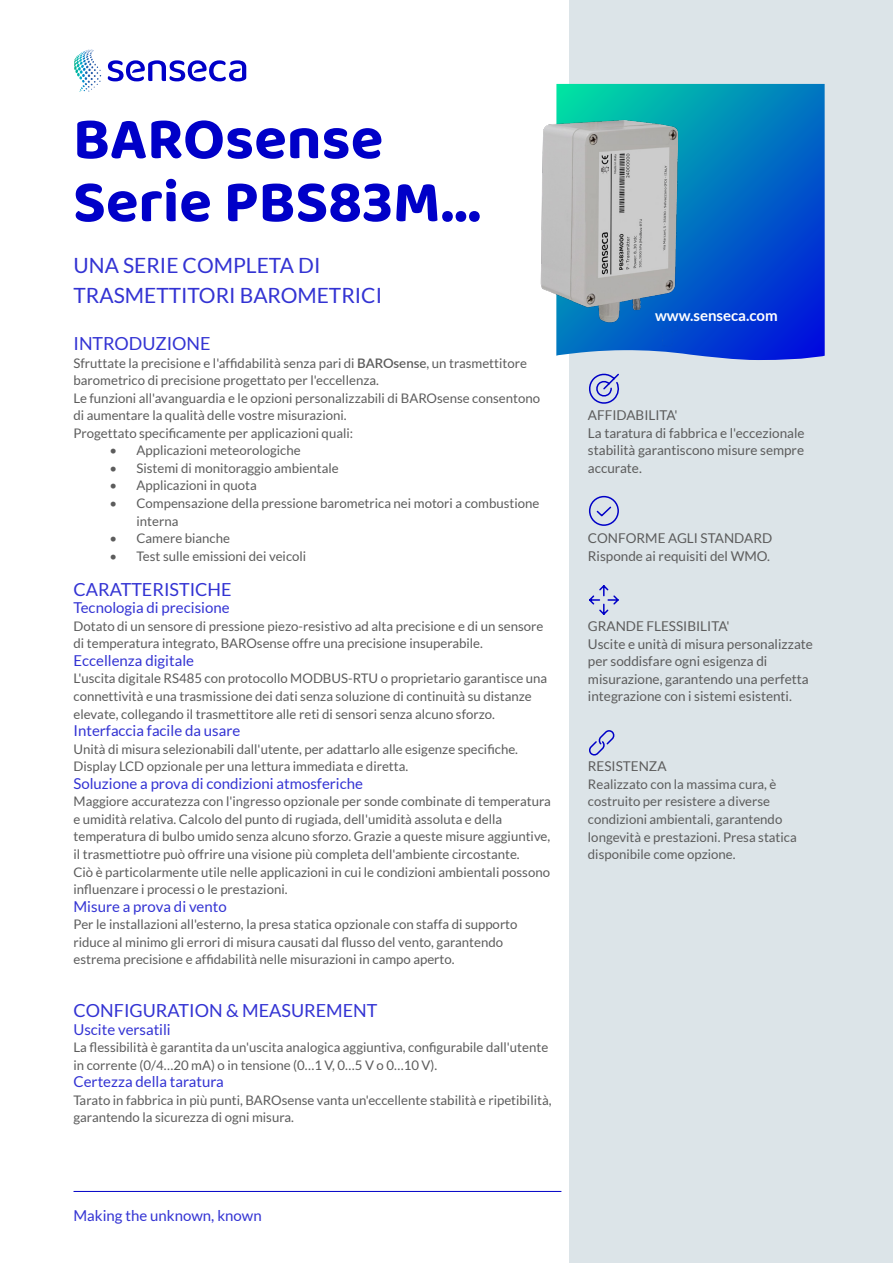
<style>
.page{position:relative;width:893px;height:1263px;background:#fff}
.page>*{position:absolute;margin:0;border:0;box-sizing:border-box;transform-origin:0 0}
.t1{font:700 60px/63px "Baloo 2";color:#0000c8}
.t2{font:21px/30px "Lato";color:#3333d3}
.t3{font:18px "Lato";color:#3333d3}
.t4{font:15px "Lato";color:#3333d3}
.t5{font:700 15px "Lato";color:#fff}
.t6{font:13.5px/17.5px "Lato";color:#5c5c5c}
.t7{font:13.2px/17.5px "Lato";color:#5c5c5c}
.s1{font-weight:600}
</style>
<div class="page">
<div style="left:569px;top:0;width:324px;height:1263px;background:#dce4e8"></div>
<svg style="left:556px;top:84px;width:269px;height:276px;background:#026cc3"></svg>
<img style="left:540px;top:105px;width:253px;height:255px">
<svg style="left:108px;top:60px;width:138px;height:21px"></svg>
<svg style="left:80px;top:49px;width:14px;height:6px"></svg>
<hr style="left:74px;top:1191px;width:487px;height:1px;background:#0000c7">
<svg style="left:589px;top:373px;width:30px;height:31px"></svg>
<svg style="left:588px;top:495px;width:31px;height:31px"></svg>
<svg style="left:589px;top:585px;width:30px;height:30px"></svg>
<svg style="left:589px;top:730px;width:26px;height:26px"></svg>
<h1 class="t1" style="left:73px;top:106px;width:409px">BAROsense<br>Serie PBS83M...</h1>
<h2 class="t2" style="left:74px;top:250px;width:310px">UNA SERIE COMPLETA DI<br>TRASMETTITORI BAROMETRICI</h2>
<h3 class="t3" style="left:74px;top:333px;width:139px">INTRODUZIONE</h3>
<p class="t7" style="left:74px;top:354px;width:468px">Sfruttate la precisione e l'affidabilità senza pari di <span class="s1">BAROsense</span>, un trasmettitore barometrico di precisione progettato per l'eccellenza.<br>Le funzioni all'avanguardia e le opzioni personalizzabili di BAROsense consentono di aumentare la qualità delle vostre misurazioni.<br>Progettato specificamente per applicazioni quali:</p>
<p class="t7" style="left:110px;top:442px;width:193px">• Applicazioni meteorologiche</p>
<p class="t7" style="left:110px;top:459px;width:231px">• Sistemi di monitoraggio ambientale</p>
<p class="t7" style="left:110px;top:477px;width:149px">• Applicazioni in quota</p>
<p class="t7" style="left:137px;top:494px;width:404px;text-indent:-27px">• Compensazione della pressione barometrica nei motori a combustione interna</p>
<p class="t7" style="left:110px;top:529px;width:122px">• Camere bianche</p>
<p class="t7" style="left:110px;top:547px;width:198px">• Test sulle emissioni dei veicoli</p>
<h3 class="t3" style="left:74px;top:579px;width:160px">CARATTERISTICHE</h3>
<p class="t4" style="left:74px;top:599px;width:158px">Tecnologia di precisione</p>
<p class="t7" style="left:74px;top:617px;width:471px">Dotato di un sensore di pressione piezo-resistivo ad alta precisione e di un sensore di temperatura integrato, BAROsense offre una precisione insuperabile.</p>
<p class="t4" style="left:74px;top:652px;width:122px">Eccellenza digitale</p>
<p class="t7" style="left:74px;top:670px;width:475px">L'uscita digitale RS485 con protocollo MODBUS-RTU o proprietario garantisce una connettività e una trasmissione dei dati senza soluzione di continuità su distanze elevate, collegando il trasmettitore alle reti di sensori senza alcuno sforzo.</p>
<p class="t4" style="left:74px;top:722px;width:168px">Interfaccia facile da usare</p>
<p class="t7" style="left:74px;top:740px;width:446px">Unità di misura selezionabili dall'utente, per adattarlo alle esigenze specifiche.<br>Display LCD opzionale per una lettura immediata e diretta.</p>
<p class="t4" style="left:74px;top:775px;width:291px">Soluzione a prova di condizioni atmosferiche</p>
<p class="t7" style="left:74px;top:793px;width:479px">Maggiore accuratezza con l'ingresso opzionale per sonde combinate di temperatura e umidità relativa. Calcolo del punto di rugiada, dell'umidità assoluta e della temperatura di bulbo umido senza alcuno sforzo. Grazie a queste misure aggiuntive, il trasmettiotre può offrire una visione più completa dell'ambiente circostante.<br>Ciò è particolarmente utile nelle applicazioni in cui le condizioni ambientali possono influenzare i processi o le prestazioni.</p>
<p class="t4" style="left:74px;top:898px;width:155px">Misure a prova di vento</p>
<p class="t7" style="left:74px;top:915px;width:446px">Per le installazioni all'esterno, la presa statica opzionale con staffa di supporto riduce al minimo gli errori di misura causati dal flusso del vento, garantendo estrema precisione e affidabilità nelle misurazioni in campo aperto.</p>
<h3 class="t3" style="left:74px;top:1000px;width:305px">CONFIGURATION &amp; MEASUREMENT</h3>
<p class="t4" style="left:74px;top:1021px;width:99px">Uscite versatili</p>
<p class="t7" style="left:74px;top:1038px;width:476px">La flessibilità è garantita da un'uscita analogica aggiuntiva, configurabile dall'utente in corrente (0/4…20 mA) o in tensione (0…1 V, 0…5 V o 0…10 V).</p>
<p class="t4" style="left:74px;top:1073px;width:152px">Certezza della taratura</p>
<p class="t7" style="left:74px;top:1091px;width:479px">Tarato in fabbrica in più punti, BAROsense vanta un'eccellente stabilità e ripetibilità, garantendo la sicurezza di ogni misura.</p>
<p class="t4" style="left:74px;top:1207px;width:190px">Making the unknown, known</p>
<p class="t5" style="left:655px;top:307px;width:124px">www.senseca.com</p>
<p class="t6" style="left:588px;top:407px;width:218px">AFFIDABILITA'<br>La taratura di fabbrica e l'eccezionale stabilità garantiscono misure sempre accurate.</p>
<p class="t6" style="left:588px;top:529px;width:186px">CONFORME AGLI STANDARD<br>Risponde ai requisiti del WMO.</p>
<p class="t6" style="left:588px;top:617px;width:226px">GRANDE FLESSIBILITA'<br>Uscite e unità di misura personalizzate per soddisfare ogni esigenza di misurazione, garantendo una perfetta integrazione con i sistemi esistenti.</p>
<p class="t6" style="left:588px;top:758px;width:80px">RESISTENZA</p>
<p class="t7" style="left:588px;top:775px;width:210px">Realizzato con la massima cura, è costruito per resistere a diverse condizioni ambientali, garantendo longevità e prestazioni. Presa statica disponibile come opzione.</p>
</div>
